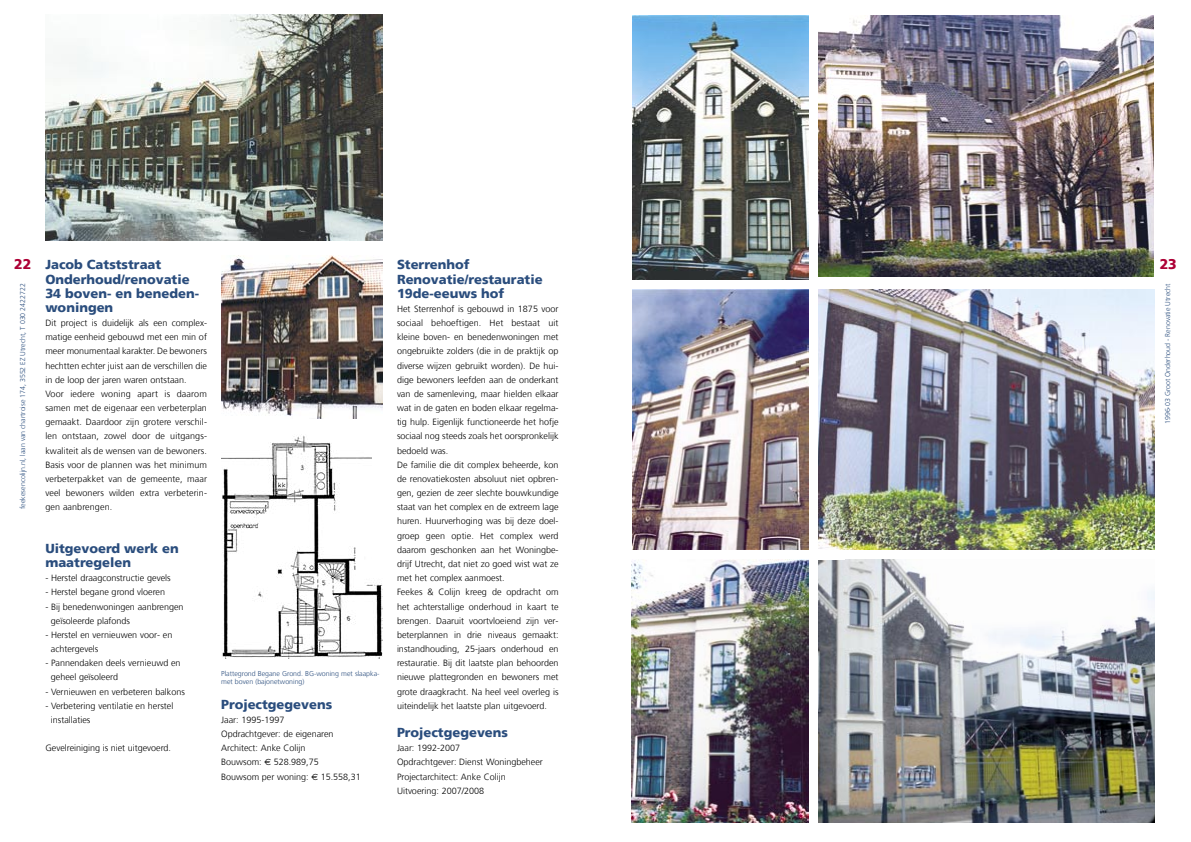
<style>
.page{position:relative;width:1191px;height:842px;background:#fff}
.page>*{position:absolute;margin:0;border:0;box-sizing:border-box;transform-origin:0 0}
.t1{font:900 14px "Frutiger";color:#ad0036}
.Kolomkop{font:900 13px/14.2px "Frutiger";color:#2a4d7d}
.Kolomtekst{font:300 9px/14.2px "Frutiger";color:#000;text-align:justify}
.Kolomkop-2{font:300 9px "Frutiger";color:#000}
.Fotobijschrift{font:300 7px/8.4px "Frutiger";color:#2a4d7d}
.s1{font-family:"Euro Sans";font-weight:400}
</style>
<div class="page">
<img style="left:221px;top:255px;width:162px;height:163px">
<img style="left:45px;top:15px;width:337px;height:226px">
<img style="left:221px;top:435px;width:162px;height:224px">
<img style="left:819px;top:290px;width:335px;height:259px">
<img style="left:819px;top:16px;width:334px;height:261px">
<img style="left:631px;top:559px;width:177px;height:263px">
<img style="left:632px;top:15px;width:176px;height:264px">
<img style="left:632px;top:289px;width:176px;height:260px">
<img style="left:819px;top:559px;width:335px;height:263px">
<h1 class="t1" style="left:14px;top:256px;width:19px">22</h1>
<p class="Fotobijschrift" style="left:19px;top:509px;width:227px;rotate:-90deg">feekesencolijn.nl, laan van chartroise 174, 3552 EZ Utrecht, T 030 2422722</p>
<p class="Kolomkop" style="left:45px;top:258px;width:117px">Jacob Catststraat</p>
<h1 class="t1" style="left:1159px;top:256px;width:19px">23</h1>
<p class="Kolomkop" style="left:45px;top:272px;width:155px">Onderhoud/renovatie<br>34 boven- en beneden&shy;woningen</p>
<p class="Kolomtekst" style="left:45px;top:316px;width:163px">Dit project is duidelijk als een complex&shy;matige eenheid gebouwd met een min of meer monumentaal karakter. De bewoners hechtten echter juist aan de verschillen die in de loop der jaren waren ontstaan.</p>
<p class="Kolomtekst" style="left:45px;top:387px;width:163px">Voor iedere woning apart is daarom samen met de eigenaar een verbeterplan gemaakt. Daardoor zijn grotere verschil&shy;len ontstaan, zowel door de uitgangs&shy;kwaliteit als de wensen van de bewoners.<br>Basis voor de plannen was het minimum verbeterpakket van de gemeente, maar veel bewoners wilden extra verbeterin&shy;gen aanbrengen.</p>
<p class="Kolomkop" style="left:45px;top:541px;width:135px">Uitgevoerd werk en maatregelen</p>
<p class="Kolomtekst" style="left:45px;top:571px;width:127px">- Herstel draagconstructie gevels</p>
<p class="Kolomtekst" style="left:45px;top:585px;width:121px">- Herstel begane grond vloeren</p>
<p class="Kolomtekst" style="left:45px;top:599px;width:140px">- Bij benedenwoningen aanbrengen</p>
<p class="Kolomtekst" style="left:51px;top:614px;width:81px">geïsoleerde plafonds</p>
<p class="Kolomtekst" style="left:45px;top:628px;width:128px">- Herstel en vernieuwen voor- en</p>
<p class="Kolomtekst" style="left:51px;top:642px;width:49px">achtergevels</p>
<p class="Kolomtekst" style="left:45px;top:656px;width:137px">- Pannendaken deels vernieuwd en</p>
<p class="Kolomtekst" style="left:51px;top:670px;width:69px">geheel geïsoleerd</p>
<p class="Kolomtekst" style="left:45px;top:684px;width:141px">- Vernieuwen en verbeteren balkons</p>
<p class="Kolomtekst" style="left:45px;top:699px;width:130px">- Verbetering ventilatie en herstel</p>
<p class="Kolomtekst" style="left:51px;top:713px;width:41px">installaties</p>
<p class="Kolomkop-2" style="left:45px;top:743px;width:127px">Gevelreiniging is niet uitgevoerd.</p>
<p class="Kolomkop" style="left:397px;top:258px;width:74px">Sterrenhof</p>
<p class="Kolomkop" style="left:397px;top:272px;width:147px">Renovatie/restauratie<br>19de-eeuws hof</p>
<p class="Kolomtekst" style="left:397px;top:302px;width:163px">Het Sterrenhof is gebouwd in 1875 voor sociaal behoeftigen. Het bestaat uit kleine boven- en benedenwoningen met ongebruikte zolders (die in de praktijk op diverse wijzen gebruikt worden). De hui&shy;dige bewoners leefden aan de onderkant van de samenleving, maar hielden elkaar wat in de gaten en boden elkaar regelma&shy;tig hulp. Eigenlijk functioneerde het hofje sociaal nog steeds zoals het oorspronkelijk bedoeld was.</p>
<p class="Kolomtekst" style="left:397px;top:458px;width:163px">De familie die dit complex beheerde, kon de renovatiekosten absoluut niet opbren&shy;gen, gezien de zeer slechte bouwkundige staat van het complex en de extreem lage huren. Huurverhoging was bij deze doel&shy;groep geen optie. Het complex werd daarom geschonken aan het Woningbe&shy;drijf Utrecht, dat niet zo goed wist wat ze met het complex aanmoest.</p>
<p class="Kolomtekst" style="left:397px;top:585px;width:163px">Feekes &amp; Colijn kreeg de opdracht om het achterstallige onderhoud in kaart te brengen. Daaruit voortvloeiend zijn ver&shy;beterplannen in drie niveaus gemaakt: instandhouding, 25-jaars onderhoud en restauratie. Bij dit laatste plan behoorden nieuwe plattegronden en bewoners met grote draagkracht. Na heel veel overleg is uiteindelijk het laatste plan uitgevoerd.</p>
<p class="Kolomkop" style="left:397px;top:725px;width:113px">Projectgegevens</p>
<p class="Kolomtekst" style="left:397px;top:741px;width:65px">Jaar: 1992-2007</p>
<p class="Kolomtekst" style="left:397px;top:755px;width:147px">Opdrachtgever: Dienst Woningbeheer</p>
<p class="Kolomtekst" style="left:397px;top:769px;width:110px">Projectarchitect: Anke Colijn</p>
<p class="Kolomtekst" style="left:397px;top:784px;width:89px">Uitvoering: 2007/2008</p>
<p class="Fotobijschrift" style="left:1163px;top:424px;width:142px;rotate:-90deg">1996-03 Groot Onderhoud - Renovatie Utrecht</p>
<p class="Fotobijschrift" style="left:221px;top:669px;width:160px">Plattegrond Begane Grond. BG-woning met slaapka&shy;met boven (bajonetwoning)</p>
<p class="Kolomkop" style="left:221px;top:697px;width:113px">Projectgegevens</p>
<p class="Kolomtekst" style="left:221px;top:713px;width:65px">Jaar: 1995-1997</p>
<p class="Kolomtekst" style="left:221px;top:727px;width:114px">Opdrachtgever: de eigenaren</p>
<p class="Kolomtekst" style="left:221px;top:741px;width:86px">Architect: Anke Colijn</p>
<p class="Kolomtekst" style="left:221px;top:755px;width:99px">Bouwsom: <span class="s1">€</span> 528.989,75</p>
<p class="Kolomtekst" style="left:221px;top:769px;width:141px">Bouwsom per woning: <span class="s1">€</span> 15.558,31</p>
</div>
